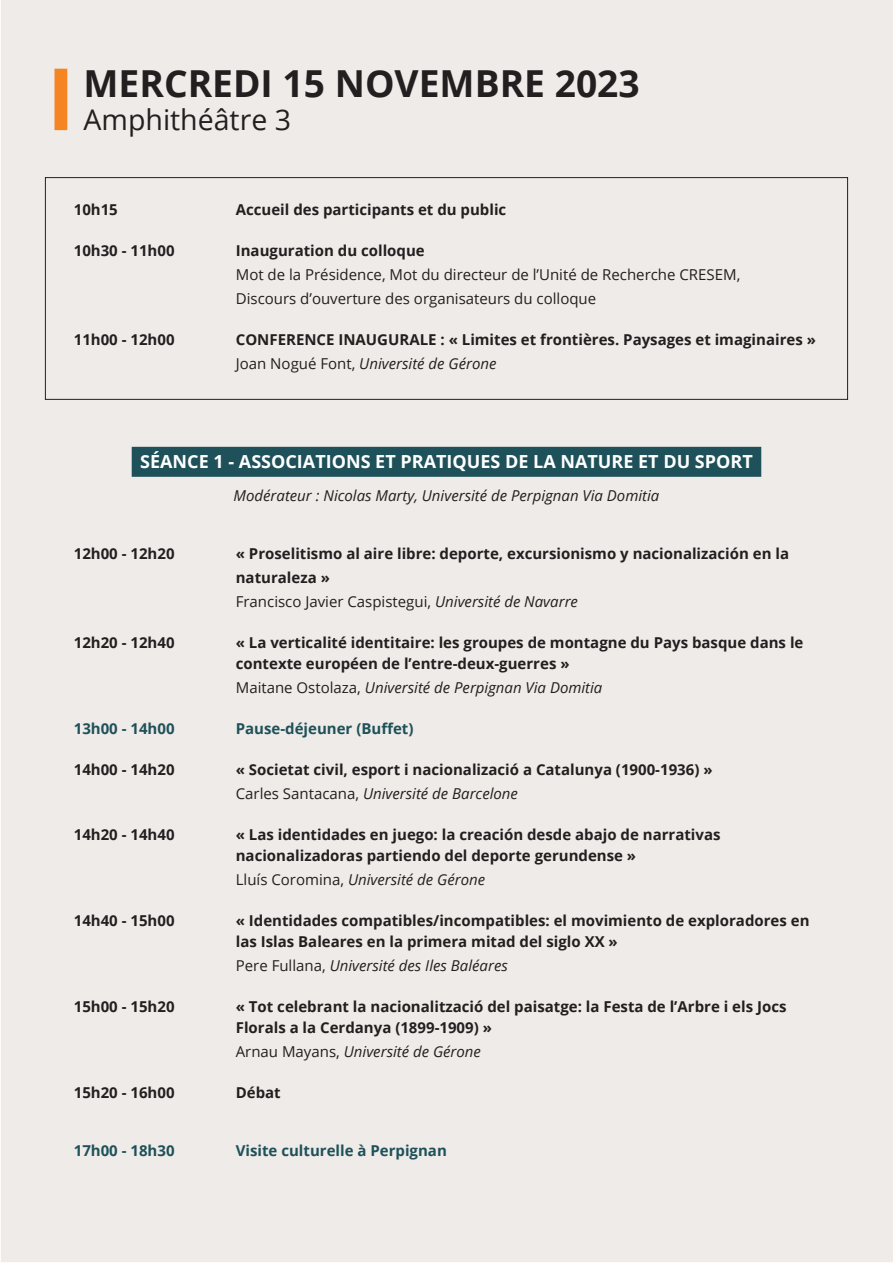
<style>
.page{position:relative;width:893px;height:1263px;background:#eeebe8}
.page>*{position:absolute;margin:0;border:0;box-sizing:border-box;transform-origin:0 0}
.t1{font:700 37.2px "Open Sans";color:#231f20}
.t2{font:28.5px "Open Sans";color:#231f20}
.t3{font:700 18px "Open Sans";color:#fff}
.t4{font:700 15px/21px "Open Sans";color:#231f20}
.t5{font:italic 15px "Open Sans";color:#231f20}
.t6{font:15px/24px "Open Sans";color:#231f20}
.t7{font:700 15px "Open Sans";color:#1e5159}
.s1{font-weight:400}
.s2{font-weight:400;font-style:italic}
.s3{font-style:italic}
.s4{font-style:normal}
</style>
<div class="page">
<div style="left:132px;top:447px;width:629px;height:30px;background:#1e5159"></div>
<div style="left:55px;top:69px;width:12px;height:61px;background:#f58523"></div>
<div style="left:45px;top:177px;width:803px;height:223px;border:1px solid #231f20"></div>
<p class="t1" style="left:84px;top:57px;width:558px">MERCREDI 15 NOVEMBRE 2023</p>
<p class="t2" style="left:84px;top:100px;width:209px">Amphithéâtre 3</p>
<p class="t4" style="left:74px;top:199px;width:46px">10h15</p>
<p class="t4" style="left:236px;top:199px;width:272px">Accueil des participants et du public</p>
<p class="t4" style="left:74px;top:240px;width:102px">10h30 - 11h00</p>
<p class="t4" style="left:236px;top:240px;width:190px">Inauguration du colloque</p>
<p class="t6" style="left:236px;top:262px;width:506px">Mot de la Présidence, Mot du directeur de l’Unité de Recherche CRESEM,<br>Discours d’ouverture des organisateurs du colloque</p>
<p class="t4" style="left:74px;top:329px;width:102px">11h00 - 12h00</p>
<p class="t4" style="left:236px;top:327px;width:582px;line-height:24px">CONFERENCE INAUGURALE : « Limites et frontières. Paysages et imaginaires »<br><span class="s1">Joan Nogué Font,</span> <span class="s2">Université de Gérone</span></p>
<p class="t3" style="left:140px;top:449px;width:614px">SÉANCE 1 - ASSOCIATIONS ET PRATIQUES DE LA NATURE ET DU SPORT</p>
<p class="t5" style="left:234px;top:485px;width:427px">Modérateur : Nicolas Marty, Université de Perpignan Via Domitia</p>
<p class="t4" style="left:74px;top:542px;width:102px">12h00 - 12h20</p>
<p class="t4" style="left:236px;top:541px;width:555px;line-height:24px">« Proselitismo al aire libre: deporte, excursionismo y nacionalización en la naturaleza »</p>
<p class="t6" style="left:236px;top:589px;width:344px">Francisco Javier Caspistegui, <span class="s3">Université de Navarre</span></p>
<p class="t4" style="left:74px;top:631px;width:102px">12h20 - 12h40</p>
<p class="t4" style="left:236px;top:631px;width:569px">« La verticalité identitaire: les groupes de montagne du Pays basque dans le contexte européen de l’entre-deux-guerres »</p>
<p class="t5" style="left:236px;top:677px;width:368px"><span class="s4">Maitane Ostolaza,</span> Université de Perpignan Via Domitia</p>
<p class="t7" style="left:74px;top:718px;width:102px">13h00 - 14h00</p>
<p class="t7" style="left:236px;top:718px;width:179px">Pause-déjeuner (Buffet)</p>
<p class="t4" style="left:74px;top:758px;width:102px">14h00 - 14h20</p>
<p class="t4" style="left:236px;top:757px;width:478px;line-height:24px">« Societat civil, esport i nacionalizació a Catalunya (1900-1936) »<br><span class="s1">Carles Santacana,</span> <span class="s2">Université de Barcelone</span></p>
<p class="t4" style="left:74px;top:823px;width:102px">14h20 - 14h40</p>
<p class="t4" style="left:236px;top:823px;width:486px">« Las identidades en juego: la creación desde abajo de narrativas nacionalizadoras partiendo del deporte gerundense »</p>
<p class="t5" style="left:236px;top:869px;width:251px"><span class="s4">Lluís Coromina,</span> Université de Gérone</p>
<p class="t4" style="left:74px;top:909px;width:102px">14h40 - 15h00</p>
<p class="t4" style="left:236px;top:909px;width:575px">« Identidades compatibles/incompatibles: el movimiento de exploradores en las Islas Baleares en la primera mitad del siglo XX »</p>
<p class="t5" style="left:236px;top:955px;width:274px"><span class="s4">Pere Fullana,</span> Université des Iles Baléares</p>
<p class="t4" style="left:74px;top:995px;width:102px">15h00 - 15h20</p>
<p class="t4" style="left:236px;top:995px;width:552px">« Tot celebrant la nacionalització del paisatge: la Festa de l’Arbre i els Jocs<br>Florals a la Cerdanya (1899-1909) »</p>
<p class="t5" style="left:236px;top:1041px;width:247px"><span class="s4">Arnau Mayans,</span> Université de Gérone</p>
<p class="t4" style="left:74px;top:1082px;width:102px">15h20 - 16h00</p>
<p class="t4" style="left:236px;top:1082px;width:47px">Débat</p>
<p class="t7" style="left:74px;top:1140px;width:102px">17h00 - 18h30</p>
<p class="t7" style="left:236px;top:1140px;width:213px">Visite culturelle à Perpignan</p>
</div>
